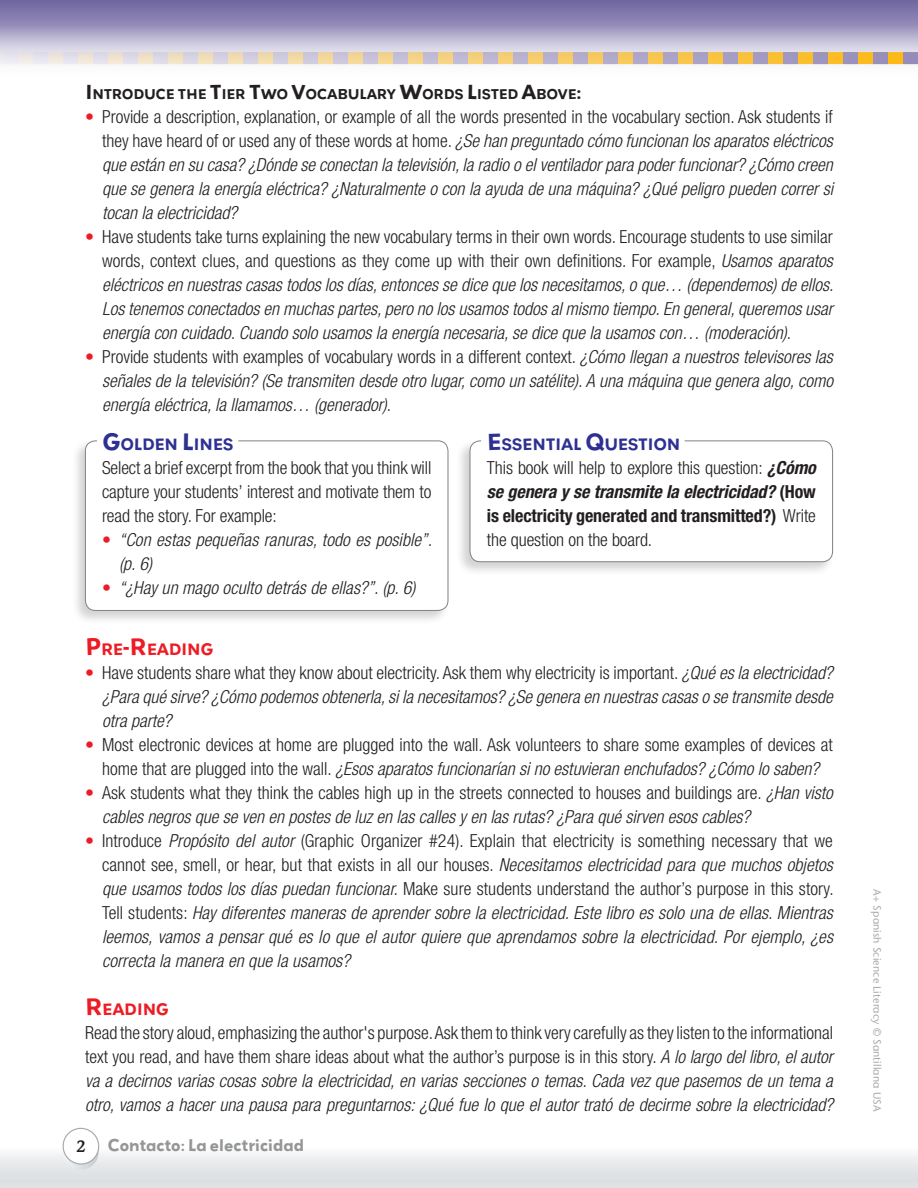
<style>
.page{position:relative;width:918px;height:1188px;background:#fff}
.page>*{position:absolute;margin:0;border:0;box-sizing:border-box;transform-origin:0 0}
.Párrafo_de_lista{font:italic 300 condensed 18px/24px "Helvetica Neue LT Std";color:#231f20;text-align:justify}
.Párrafo_de_lista-2{font:300 condensed 18px/24px "Helvetica Neue LT Std";letter-spacing:-.005em;color:#231f20;text-align:justify}
.t1{font:600 16.5px "Stone Informal";color:#231f20;scale:.95 1}
.t2{font:700 15px "Grenadine MVB";color:#949698}
.Párrafo_de_lista-3{font:700 14.7px "Grenadine MVB";letter-spacing:-.03em;color:#2e3092}
.Párrafo_de_lista-4{font:700 14.7px "Grenadine MVB";letter-spacing:-.02em;color:#ed1c24}
.Párrafo_de_lista-5{font:700 12.6px "Grenadine MVB";letter-spacing:-.03em;color:#231f20}
.t3{font:10.5px "Stane Sans";letter-spacing:.015em;color:#a7a9ac}
.s1{font-size:18px}
.s2{font-style:normal;color:#ed1c24}
.s3{font-style:normal}
.s4{font-size:21px}
.s5{font-weight:700;font-style:italic}
.s6{font-weight:700}
.s7{color:#ed1c24}
.s8{font-style:italic}
</style>
<div class="page">
<svg style="left:0;top:0;width:917px;height:65px"></svg>
<svg style="left:917px;top:0;width:1px;height:65px"></svg>
<svg style="left:0;top:52px;width:918px;height:12px"></svg>
<div style="left:0;top:1147px;width:918px;height:41px;background:linear-gradient(to bottom,#f9f8f9,#d7dadc)"></div>
<svg style="left:61px;top:1127px;width:40px;height:43px"></svg>
<div style="left:71px;top:438px;width:379px;height:187px;background:#231f20;opacity:.2"></div>
<div style="left:85px;top:441px;width:363px;height:170px;background:#fff;border:1px solid #808285;border-radius:10px"></div>
<div style="left:455px;top:438px;width:380px;height:139px;background:#231f20;opacity:.2"></div>
<div style="left:470px;top:441px;width:363px;height:121px;background:#fff;border:1px solid #808285;border-radius:10px"></div>
<p class="Párrafo_de_lista-5" style="left:85px;top:85px;width:498px"><span class="s1">I</span> NTRODUCE THE <span class="s1">T</span>IER <span class="s1">T</span>WO <span class="s1">V</span>OCABULARY <span class="s1">W</span>ORDS <span class="s1">L</span>ISTED <span class="s1">A</span>BOVE<span class="s1">:</span></p>
<p class="Párrafo_de_lista" style="left:102px;top:105px;width:732px;text-indent:-17px"><span class="s2">•</span> <span class="s3">Provide a description, explanation, or example of all the words presented in the vocabulary section. Ask students if they have heard of or used any of these words at home.</span> ¿Se han preguntado cómo funcionan los aparatos eléctricos que están en su casa? ¿Dónde se conectan la televisión, la radio o el ventilador para poder funcionar? ¿Cómo creen que se genera la energía eléctrica? ¿Naturalmente o con la ayuda de una máquina? ¿Qué peligro pueden correr si tocan la electricidad?</p>
<p class="Párrafo_de_lista" style="left:102px;top:225px;width:733px;text-indent:-17px"><span class="s2">•</span> <span class="s3">Have students take turns explaining the new vocabulary terms in their own words. Encourage students to use similar words, context clues, and questions as they come up with their own definitions. For example,</span> Usamos aparatos eléctricos en nuestras casas todos los días, entonces se dice que los necesitamos, o que… (dependemos) de ellos.<br>Los tenemos conectados en muchas partes, pero no los usamos todos al mismo tiempo. En general, queremos usar energía con cuidado. Cuando solo usamos la energía necesaria, se dice que la usamos con… (moderación)<span class="s3">.</span></p>
<p class="Párrafo_de_lista" style="left:102px;top:345px;width:733px;text-indent:-17px"><span class="s2">•</span> <span class="s3">Provide students with examples of vocabulary words in a different context.</span> ¿Cómo llegan a nuestros televisores las señales de la televisión? (Se transmiten desde otro lugar, como un satélite). A una máquina que genera algo, como energía eléctrica, la llamamos… (generador)<span class="s3">.</span></p>
<p class="Párrafo_de_lista-3" style="left:102px;top:433px;width:133px"><span class="s4">G</span>OLDEN <span class="s4">L</span>INES</p>
<p class="Párrafo_de_lista-2" style="left:102px;top:455px;width:331px">Select a brief excerpt from the book that you think will capture your students’ interest and motivate them to read the story. For example:</p>
<p class="Párrafo_de_lista" style="left:119px;top:528px;width:314px;text-indent:-17px"><span class="s2">•</span> “Con estas pequeñas ranuras, todo es posible”. (p. 6)</p>
<p class="Párrafo_de_lista" style="left:102px;top:576px;width:315px"><span class="s2">•</span> “¿Hay un mago oculto detrás de ellas?”. (p. 6)</p>
<p class="Párrafo_de_lista-3" style="left:487px;top:433px;width:195px"><span class="s4">E</span>SSENTIAL <span class="s4">Q</span>UESTION</p>
<p class="Párrafo_de_lista-2" style="left:487px;top:455px;width:330px">This book will help to explore this question: <span class="s5">¿Cómo se genera y se transmite la electricidad?</span> <span class="s6">(How is electricity generated and transmitted?)</span> Write the question on the board.</p>
<p class="Párrafo_de_lista-4" style="left:85px;top:639px;width:130px"><span class="s4">P</span>RE<span class="s4">-R</span>EADING</p>
<p class="Párrafo_de_lista" style="left:102px;top:662px;width:732px;text-indent:-17px"><span class="s2">•</span> <span class="s3">Have students share what they know about electricity. Ask them why electricity is important.</span> ¿Qué es la electricidad? ¿Para qué sirve? ¿Cómo podemos obtenerla, si la necesitamos? ¿Se genera en nuestras casas o se transmite desde otra parte?</p>
<p class="Párrafo_de_lista-2" style="left:85px;top:733px;width:749px;text-align:center"><span class="s7">•</span> Most electronic devices at home are plugged into the wall. Ask volunteers to share some examples of devices at home that are plugged into the wall. <span class="s8">¿Esos aparatos funcionarían si no estuvieran enchufados? ¿Cómo lo saben?</span></p>
<p class="Párrafo_de_lista" style="left:102px;top:782px;width:732px;text-indent:-17px"><span class="s2">•</span> <span class="s3">Ask students what they think the cables high up in the streets connected to houses and buildings are.</span> ¿Han visto cables negros que se ven en postes de luz en las calles y en las rutas? ¿Para qué sirven esos cables?</p>
<p class="Párrafo_de_lista" style="left:102px;top:830px;width:733px;text-indent:-17px"><span class="s2">•</span> <span class="s3">Introduce</span> Propósito del autor <span class="s3">(Graphic Organizer #24). Explain that electricity is something necessary that we cannot see, smell, or hear, but that exists in all our houses.</span> Necesitamos electricidad para que muchos objetos que usamos todos los días puedan funcionar. <span class="s3">Make sure students understand the author’s purpose in this story.<br>Tell students:</span> Hay diferentes maneras de aprender sobre la electricidad. Este libro es solo una de ellas. Mientras leemos, vamos a pensar qué es lo que el autor quiere que aprendamos sobre la electricidad. Por ejemplo, ¿es correcta la manera en que la usamos?</p>
<p class="Párrafo_de_lista-4" style="left:85px;top:999px;width:86px"><span class="s4">R</span>EADING</p>
<p class="Párrafo_de_lista" style="left:85px;top:1022px;width:750px"><span class="s3">Read the story aloud, emphasizing the author's purpose. Ask them to think very carefully as they listen to the informational text you read, and have them share ideas about what the author’s purpose is in this story.</span> A lo largo del libro, el autor va a decirnos varias cosas sobre la electricidad, en varias secciones o temas. Cada vez que pasemos de un tema a otro, vamos a hacer una pausa para preguntarnos: ¿Qué fue lo que el autor trató de decirme sobre la electricidad?</p>
<p class="t1" style="left:76px;top:1136px;width:11px">2</p>
<p class="t2" style="left:107px;top:1134px;width:198px">Contacto: La electricidad</p>
<p class="t3" style="left:884px;top:889px;width:224px;rotate:90deg">A+ Spanish Science Literacy © Santillana USA</p>
</div>
